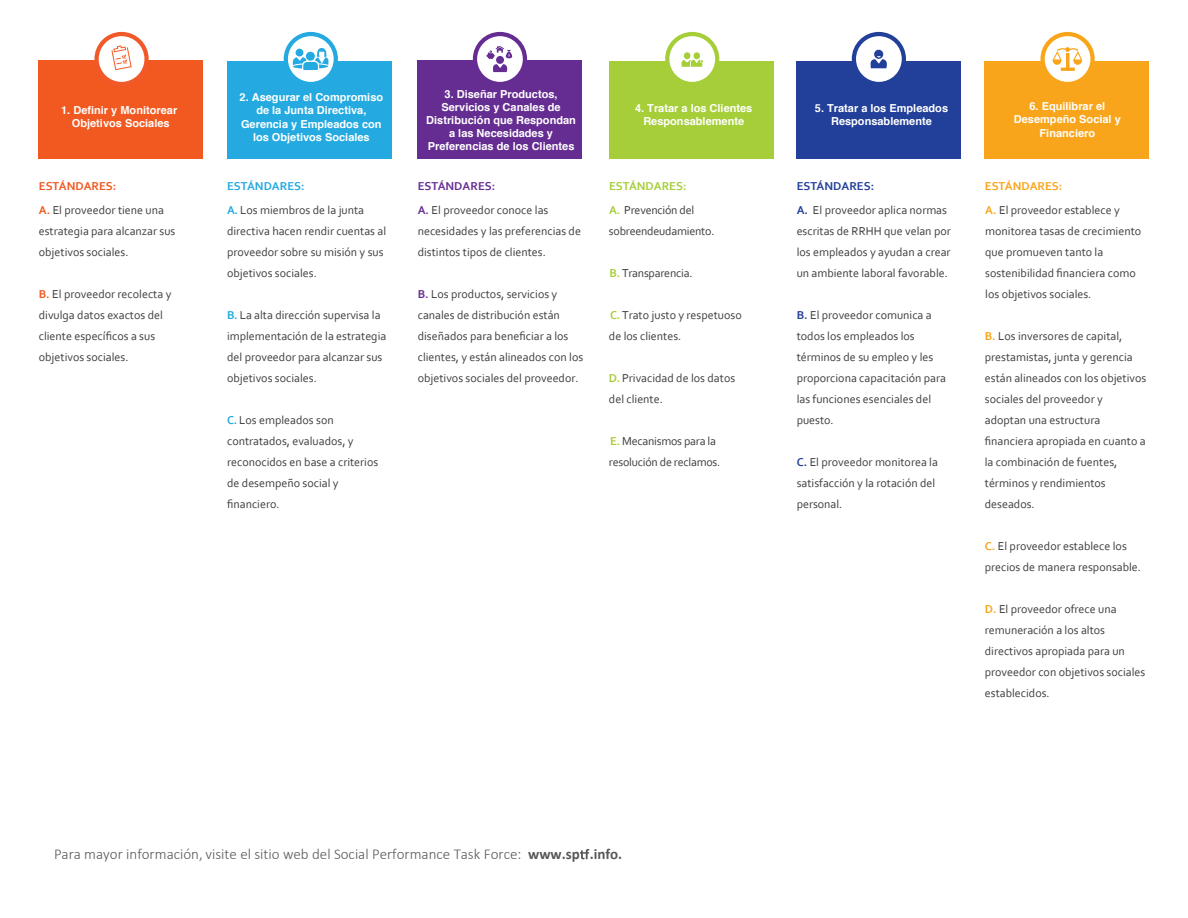
<style>
.page{position:relative;width:1188px;height:918px;background:#fff}
.page>*{position:absolute;margin:0;border:0;box-sizing:border-box;transform-origin:0 0}
.t1{font:300 15px "Calibri";color:#57585a}
.t2{font:12px/21px "Corbel";color:#3e3e3f}
.t3{font:12px/21px "Corbel";letter-spacing:-.02em;color:#3e3e3f}
.t4{font:700 12px "Corbel";color:#a6ce39}
.t5{font:700 12px "Corbel";color:#f15921}
.t6{font:700 12px "Corbel";color:#24aae1}
.t7{font:700 12px "Corbel";color:#223f99}
.t8{font:700 12px "Corbel";color:#f9a51b}
.t9{font:700 12px "Corbel";color:#652d91}
.t10{font:700 10.95px/13.2px "Helvetica";color:#fff;text-align:center}
.s1{font-weight:700;color:#f15921}
.s2{font-weight:700;color:#24aae1}
.s3{font-weight:700;color:#652d91}
.s4{font-weight:700;color:#a6ce39}
.s5{font-weight:700;color:#223f99}
.s6{font-weight:700;color:#f9a51b}
.s7{font-weight:700}
</style>
<div class="page">
<div style="left:609px;top:62px;width:164px;height:97px;background:#a6ce39"></div>
<svg style="left:667px;top:34px;width:50px;height:50px"></svg>
<div style="left:665px;top:32px;width:54px;height:54px;border:4px solid #a6ce39;border-radius:50%"></div>
<div style="left:684px;top:52px;width:6px;height:7px;background:#a6ce39;border-radius:50%"></div>
<div style="left:694px;top:52px;width:6px;height:7px;background:#a6ce39;border-radius:50%"></div>
<svg style="left:680px;top:60px;width:23px;height:7px"></svg>
<div style="left:985px;top:62px;width:164px;height:97px;background:#f9a51b"></div>
<div style="left:797px;top:62px;width:164px;height:97px;background:#223f99"></div>
<div style="left:227px;top:62px;width:164px;height:97px;background:#24aae1"></div>
<div style="left:39px;top:61px;width:164px;height:98px;background:#f15921"></div>
<svg style="left:854px;top:34px;width:50px;height:50px"></svg>
<div style="left:852px;top:32px;width:54px;height:54px;border:4px solid #223f99;border-radius:50%"></div>
<svg style="left:868px;top:50px;width:21px;height:18px"></svg>
<svg style="left:1043px;top:34px;width:50px;height:50px"></svg>
<div style="left:1040px;top:32px;width:55px;height:54px;border:4px solid #f9a51b;border-radius:50%"></div>
<svg style="left:1053px;top:47px;width:29px;height:24px"></svg>
<svg style="left:286px;top:34px;width:50px;height:50px"></svg>
<div style="left:284px;top:32px;width:54px;height:54px;border:4px solid #24aae1;border-radius:50%"></div>
<svg style="left:292px;top:48px;width:38px;height:22px"></svg>
<svg style="left:96px;top:34px;width:51px;height:50px"></svg>
<div style="left:94px;top:32px;width:55px;height:54px;border:4px solid #f15929;border-radius:50%"></div>
<svg style="left:111px;top:45px;width:21px;height:25px"></svg>
<div style="left:418px;top:61px;width:164px;height:98px;background:#652d91"></div>
<svg style="left:475px;top:34px;width:50px;height:50px"></svg>
<div style="left:473px;top:32px;width:54px;height:54px;border:4px solid #652d91;border-radius:50%"></div>
<svg style="left:487px;top:46px;width:25px;height:26px"></svg>
<div style="left:496px;top:56px;width:8px;height:8px;background:#652d91;border-radius:50%"></div>
<svg style="left:580px;top:849px;width:9px;height:10px"></svg>
<p class="t10" style="left:61px;top:103px;width:118px">1. Definir y Monitorear<br>Objetivos Sociales</p>
<p class="t10" style="left:240px;top:91px;width:145px">2. Asegurar el Compromiso de la Junta Directiva,<br>Gerencia y Empleados con los Objetivos Sociales</p>
<p class="t10" style="left:426px;top:87px;width:151px">3. Diseñar Productos,<br>Servicios y Canales de<br>Distribución que Respondan a las Necesidades y<br>Preferencias de los Clientes</p>
<p class="t10" style="left:635px;top:101px;width:119px">4. Tratar a los Clientes<br>Responsablemente</p>
<p class="t10" style="left:815px;top:101px;width:135px">5. Tratar a los Empleados<br>Responsablemente</p>
<p class="t10" style="left:1014px;top:100px;width:108px">6. Equilibrar el<br>Desempeño Social y<br>Financiero</p>
<p class="t5" style="left:39px;top:179px;width:79px">ESTÁNDARES:</p>
<p class="t6" style="left:227px;top:179px;width:79px">ESTÁNDARES:</p>
<p class="t7" style="left:797px;top:179px;width:79px">ESTÁNDARES:</p>
<p class="t8" style="left:985px;top:179px;width:79px">ESTÁNDARES:</p>
<p class="t9" style="left:418px;top:179px;width:79px">ESTÁNDARES:</p>
<p class="t4" style="left:609px;top:179px;width:79px">ESTÁNDARES:</p>
<p class="t2" style="left:39px;top:199px;width:138px"><span class="s1">A.</span> El proveedor tiene una estrategia para alcanzar sus objetivos sociales.</p>
<p class="t2" style="left:39px;top:283px;width:134px"><span class="s1">B.</span> El proveedor recolecta y divulga datos exactos del cliente específicos a sus objetivos sociales.</p>
<p class="t2" style="left:227px;top:199px;width:161px"><span class="s2">A.</span> Los miembros de la junta directiva hacen rendir cuentas al proveedor sobre su misión y sus objetivos sociales.</p>
<p class="t2" style="left:227px;top:304px;width:161px"><span class="s2">B.</span> La alta dirección supervisa la implementación de la estrategia del proveedor para alcanzar sus objetivos sociales.</p>
<p class="t2" style="left:227px;top:409px;width:153px"><span class="s2">C.</span> Los empleados son contratados, evaluados, y reconocidos en base a criterios de desempeño social y financiero.</p>
<p class="t2" style="left:418px;top:199px;width:165px"><span class="s3">A.</span> El proveedor conoce las necesidades y las preferencias de distintos tipos de clientes.</p>
<p class="t2" style="left:418px;top:283px;width:167px"><span class="s3">B.</span> Los productos, servicios y canales de distribución están diseñados para beneficiar a los clientes, y están alineados con los objetivos sociales del proveedor.</p>
<p class="t3" style="left:609px;top:200px;width:107px"><span class="s4">A.</span> Prevención del sobreendeudamiento.</p>
<p class="t3" style="left:610px;top:263px;width:84px"><span class="s4">B.</span> Transparencia.</p>
<p class="t2" style="left:609px;top:305px;width:134px"><span class="s4">C.</span> Trato justo y respetuoso de los clientes.</p>
<p class="t2" style="left:609px;top:368px;width:128px"><span class="s4">D.</span>Privacidad de los datos del cliente.</p>
<p class="t3" style="left:609px;top:431px;width:113px"><span class="s4">E.</span> Mecanismos para la resolución de reclamos.</p>
<p class="t2" style="left:797px;top:199px;width:156px"><span class="s5">A.</span> El proveedor aplica normas escritas de RRHH que velan por los empleados y ayudan a crear un ambiente laboral favorable.</p>
<p class="t2" style="left:797px;top:304px;width:151px"><span class="s5">B.</span> El proveedor comunica a todos los empleados los términos de su empleo y les proporciona capacitación para las funciones esenciales del puesto.</p>
<p class="t2" style="left:797px;top:451px;width:143px"><span class="s5">C.</span> El proveedor monitorea la satisfacción y la rotación del personal.</p>
<p class="t2" style="left:985px;top:199px;width:157px"><span class="s6">A.</span> El proveedor establece y monitorea tasas de crecimiento que promueven tanto la sostenibilidad financiera como los objetivos sociales.</p>
<p class="t2" style="left:985px;top:325px;width:163px"><span class="s6">B.</span> Los inversores de capital, prestamistas, junta y gerencia están alineados con los objetivos sociales del proveedor y adoptan una estructura financiera apropiada en cuanto a la combinación de fuentes, términos y rendimientos deseados.</p>
<p class="t2" style="left:985px;top:535px;width:158px"><span class="s6">C.</span> El proveedor establece los precios de manera responsable.</p>
<p class="t2" style="left:985px;top:598px;width:162px"><span class="s6">D.</span> El proveedor ofrece una remuneración a los altos directivos apropiada para un proveedor con objetivos sociales establecidos.</p>
<p class="t1" style="left:54px;top:845px;width:570px">Para mayor información, visite el sitio web del Social Performance Task Force: <span class="s7">www.sp .info.</span></p>
</div>
